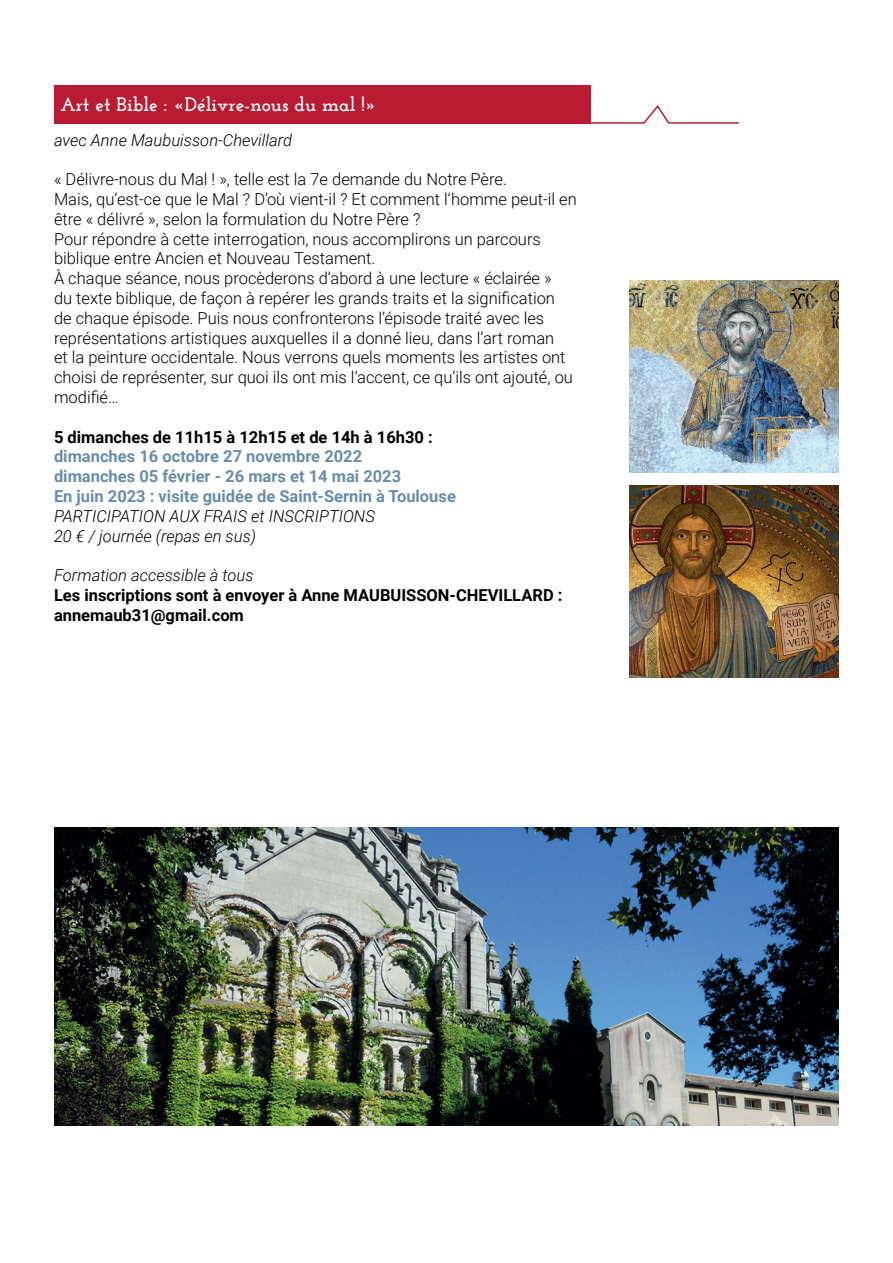
<style>
.page{position:relative;width:893px;height:1263px;background:#fff}
.page>*{position:absolute;margin:0;border:0;box-sizing:border-box;transform-origin:0 0}
.t1{font:700 19.5px "Josefin Slab";color:#fff}
.t2{font:300 16.5px/19.8px "Roboto";color:#000}
.t3{font:700 16.5px/19.8px "Roboto";color:#698da9}
.t4{font:italic 300 16.5px/19.8px "Roboto";color:#000}
.t5{font:700 16.5px/19.8px "Roboto";color:#000}
</style>
<div class="page">
<div style="left:54px;top:85px;width:537px;height:39px;background:#b91c32"></div>
<svg style="left:591px;top:105px;width:148px;height:19px"></svg>
<img style="left:54px;top:827px;width:785px;height:298px">
<img style="left:629px;top:281px;width:210px;height:191px">
<img style="left:629px;top:486px;width:210px;height:191px">
<p class="t1" style="left:60px;top:92px;width:318px">Art et Bible : «Délivre-nous du mal !»</p>
<p class="t4" style="left:54px;top:129px;width:240px">avec Anne Maubuisson-Chevillard</p>
<p class="t2" style="left:54px;top:169px;width:524px">« Délivre-nous du Mal ! », telle est la 7e demande du Notre Père.<br>Mais, qu’est-ce que le Mal ? D’où vient-il ? Et comment l’homme peut-il en être « délivré », selon la formulation du Notre Père ?<br>Pour répondre à cette interrogation, nous accomplirons un parcours biblique entre Ancien et Nouveau Testament.<br>À chaque séance, nous procèderons d’abord à une lecture « éclairée »<br>du texte biblique, de façon à repérer les grands traits et la signification<br>de chaque épisode. Puis nous confronterons l’épisode traité avec les représentations artistiques auxquelles il a donné lieu, dans l’art roman<br>et la peinture occidentale. Nous verrons quels moments les artistes ont choisi de représenter, sur quoi ils ont mis l’accent, ce qu’ils ont ajouté, ou modifié…</p>
<p class="t5" style="left:54px;top:426px;width:380px">5 dimanches de 11h15 à 12h15 et de 14h à 16h30 :</p>
<p class="t3" style="left:54px;top:446px;width:403px">dimanches 16 octobre 27 novembre 2022<br>dimanches 05 février - 26 mars et 14 mai 2023<br>En juin 2023 : visite guidée de Saint-Sernin à Toulouse</p>
<p class="t4" style="left:54px;top:505px;width:322px">PARTICIPATION AUX FRAIS et INSCRIPTIONS<br>20 € / journée (repas en sus)</p>
<p class="t4" style="left:54px;top:565px;width:201px">Formation accessible à tous</p>
<p class="t5" style="left:54px;top:585px;width:510px">Les inscriptions sont à envoyer à Anne MAUBUISSON-CHEVILLARD : annemaub31@gmail.com</p>
</div>
